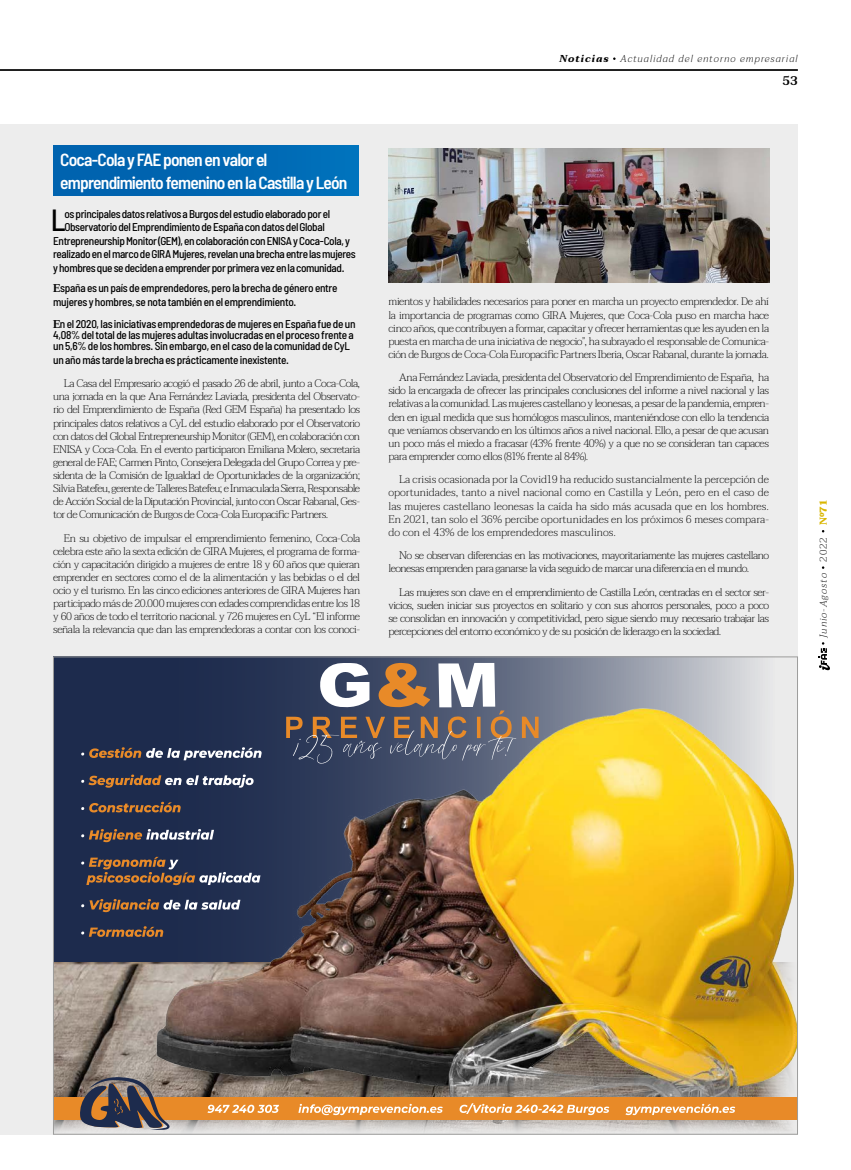
<style>
.page{position:relative;width:851px;height:1170px;background:#fff}
.page>*{position:absolute;margin:0;border:0;box-sizing:border-box;transform-origin:0 0}
.t1{font:500 semi-condensed 30.5px "Barlow";color:#000}
.t2{font:600 semi-condensed 17.5px/22.5px "Barlow";letter-spacing:-.05em;color:#fff}
.t3{font:600 12.5px "Taviraj";color:#000}
.t4{font:500 semi-condensed 11.25px/11.2px "Barlow";letter-spacing:-.03em;color:#000}
.t5{font:200 10.88px/13px "Taviraj";letter-spacing:-.045em;color:#000;text-align:justify}
.t6{font:italic 200 10px "Taviraj";letter-spacing:.095em;color:#000}
.s1{font-family:"Taviraj";font-weight:600;font-stretch:normal}
.s2{font-weight:700}
.s3{font-style:normal}
.s4{font-weight:800;font-style:normal;color:#d9b600}
.s5{font-weight:900;font-style:normal;color:#d9b600}
</style>
<div class="page">
<div style="left:0;top:124px;width:797px;height:1010px;background:#ededed"></div>
<svg style="left:818px;top:642px;width:11px;height:28px"></svg>
<div style="left:53px;top:145px;width:305px;height:51px;background:linear-gradient(to right,#005fac,#0070ba)"></div>
<hr style="left:0;top:69px;width:797px;height:2px;background:#000">
<img style="left:388px;top:149px;width:381px;height:134px">
<svg style="left:55px;top:658px;width:708px;height:18px;background:#5d677e"></svg>
<img style="left:55px;top:676px;width:740px;height:454px">
<svg style="left:81px;top:747px;width:180px;height:13px;background:#666571"></svg>
<svg style="left:81px;top:774px;width:172px;height:13px;background:#686167"></svg>
<svg style="left:81px;top:801px;width:100px;height:11px"></svg>
<svg style="left:81px;top:829px;width:133px;height:13px;background:#696369"></svg>
<svg style="left:81px;top:856px;width:179px;height:29px;background:#514b53"></svg>
<svg style="left:81px;top:898px;width:159px;height:14px;background:#625c63"></svg>
<svg style="left:81px;top:926px;width:82px;height:10px"></svg>
<svg style="left:522px;top:716px;width:16px;height:22px"></svg>
<svg style="left:286px;top:662px;width:230px;height:101px;background:#736f77"></svg>
<div style="left:53px;top:1096px;width:744px;height:23px;background:#e88a28"></div>
<svg style="left:207px;top:1104px;width:72px;height:8px"></svg>
<svg style="left:298px;top:1103px;width:144px;height:12px"></svg>
<svg style="left:459px;top:1103px;width:150px;height:11px"></svg>
<svg style="left:625px;top:1103px;width:110px;height:11px"></svg>
<svg style="left:80px;top:1076px;width:90px;height:53px"></svg>
<h2 class="t2" style="left:60px;top:148px;width:289px">Coca-Cola y FAE ponen en valor el emprendimiento femenino en la Castilla y León</h2>
<h1 class="t1" style="left:51px;top:201px;width:16px">L</h1>
<p class="t4" style="left:64px;top:207px;width:267px">os principales datos relativos a Burgos del estudio elaborado por el</p>
<p class="t4" style="left:64px;top:221px;width:262px">Observatorio del Emprendimiento de España con datos del Global</p>
<p class="t4" style="left:53px;top:234px;width:298px">Entrepreneurship Monitor (GEM), en colaboración con ENISA y Coca-Cola, y</p>
<p class="t4" style="left:53px;top:248px;width:304px">realizado en el marco de GIRA Mujeres, revelan una brecha entre las mujeres</p>
<p class="t4" style="left:53px;top:261px;width:293px">y hombres que se deciden a emprender por primera vez en la comunidad.</p>
<p class="t4" style="left:53px;top:281px;width:286px;line-height:13.5px"><span class="s1">E</span>spaña es un país de emprendedores, pero la brecha de género entre mujeres y hombres, se nota también en el emprendimiento.</p>
<p class="t4" style="left:53px;top:317px;width:304px"><span class="s1">E</span>n el 2020, las iniciativas emprendedoras de mujeres en España fue de un<br>4,08% del total de las mujeres adultas involucradas en el proceso frente a un 5,6% de los hombres. Sin embargo, en el caso de la comunidad de CyL</p>
<p class="t4" style="left:53px;top:353px;width:237px">un año más tarde la brecha es prácticamente inexistente.</p>
<p class="t5" style="left:53px;top:377px;width:308px;text-indent:11px">La Casa del Empresario acogió el pasado 26 de abril, junto a Coca-Cola, una jornada en la que Ana Fernández Laviada, presidenta del Observato&shy;rio del Emprendimiento de España (Red GEM España) ha presentado los principales datos relativos a CyL del estudio elaborado por el Observatorio con datos del Global Entrepreneurship Monitor (GEM), en colaboración con ENISA y Coca-Cola. En el evento participaron Emiliana Molero, secretaria general de FAE; Carmen Pinto, Consejera Delegada del Grupo Correa y pre&shy;sidenta de la Comisión de Igualdad de Oportunidades de la organización; Silvia Batefeu, gerente de Talleres Batefeu; e Inmaculada Sierra, Responsable de Acción Social de la Diputación Provincial, junto con Oscar Rabanal, Ges&shy;tor de Comunicación de Burgos de Coca-Cola Europacific Partners.</p>
<p class="t5" style="left:53px;top:531px;width:308px;text-indent:11px">En su objetivo de impulsar el emprendimiento femenino, Coca-Cola celebra este año la sexta edición de GIRA Mujeres, el programa de forma&shy;ción y capacitación dirigido a mujeres de entre 18 y 60 años que quieran emprender en sectores como el de la alimentación y las bebidas o el del ocio y el turismo. En las cinco ediciones anteriores de GIRA Mujeres han participado más de 20.000 mujeres con edades comprendidas entre los 18 y 60 años de todo el territorio nacional. y 726 mujeres en CyL “El informe señala la relevancia que dan las emprendedoras a contar con los conoci-</p>
<p class="t6" style="left:559px;top:51px;width:240px"><span class="s2">Noticias</span> Actualidad del entorno empresarial</p>
<p class="t3" style="left:782px;top:73px;width:17px">53</p>
<p class="t5" style="left:388px;top:295px;width:382px">mientos y habilidades necesarios para poner en marcha un proyecto emprendedor. De ahí la importancia de programas como GIRA Mujeres, que Coca-Cola puso en marcha hace cinco años, que contribuyen a formar, capacitar y ofrecer herramientas que les ayuden en la puesta en marcha de una iniciativa de negocio”, ha subrayado el responsable de Comunica&shy;ción de Burgos de Coca-Cola Europacific Partners Iberia, Oscar Rabanal, durante la jornada.</p>
<p class="t5" style="left:388px;top:371px;width:382px;text-indent:11px">Ana Fernández Laviada, presidenta del Observatorio del Emprendimiento de España, ha sido la encargada de ofrecer las principales conclusiones del informe a nivel nacional y las relativas a la comunidad. Las mujeres castellano y leonesas, a pesar de la pandemia, empren&shy;den en igual medida que sus homólogos masculinos, manteniéndose con ello la tendencia que veníamos observando en los últimos años a nivel nacional. Ello, a pesar de que acusan un poco más el miedo a fracasar (43% frente 40%) y a que no se consideran tan capaces para emprender como ellos (81% frente al 84%).</p>
<p class="t5" style="left:388px;top:473px;width:382px;text-indent:11px">La crisis ocasionada por la Covid19 ha reducido sustancialmente la percepción de oportunidades, tanto a nivel nacional como en Castilla y León, pero en el caso de las mujeres castellano leonesas la caída ha sido más acusada que en los hombres.<br>En 2021, tan solo el 36% percibe oportunidades en los próximos 6 meses compara&shy;do con el 43% de los emprendedores masculinos.</p>
<p class="t5" style="left:388px;top:549px;width:382px;text-indent:11px">No se observan diferencias en las motivaciones, mayoritariamente las mujeres castellano leonesas emprenden para ganarse la vida seguido de marcar una diferencia en el mundo.</p>
<p class="t5" style="left:388px;top:586px;width:382px;text-indent:11px">Las mujeres son clave en el emprendimiento de Castilla León, centradas en el sector ser&shy;vicios, suelen iniciar sus proyectos en solitario y con sus ahorros personales, poco a poco se consolidan en innovación y competitividad, pero sigue siendo muy necesario trabajar las percepciones del entorno económico y de su posición de liderazgo en la sociedad.</p>
<p class="t6" style="left:815px;top:637px;width:139px;rotate:-90deg">Junio-Agosto <span class="s3">2022</span> <span class="s4">Nº</span><span class="s5">71</span></p>
</div>
